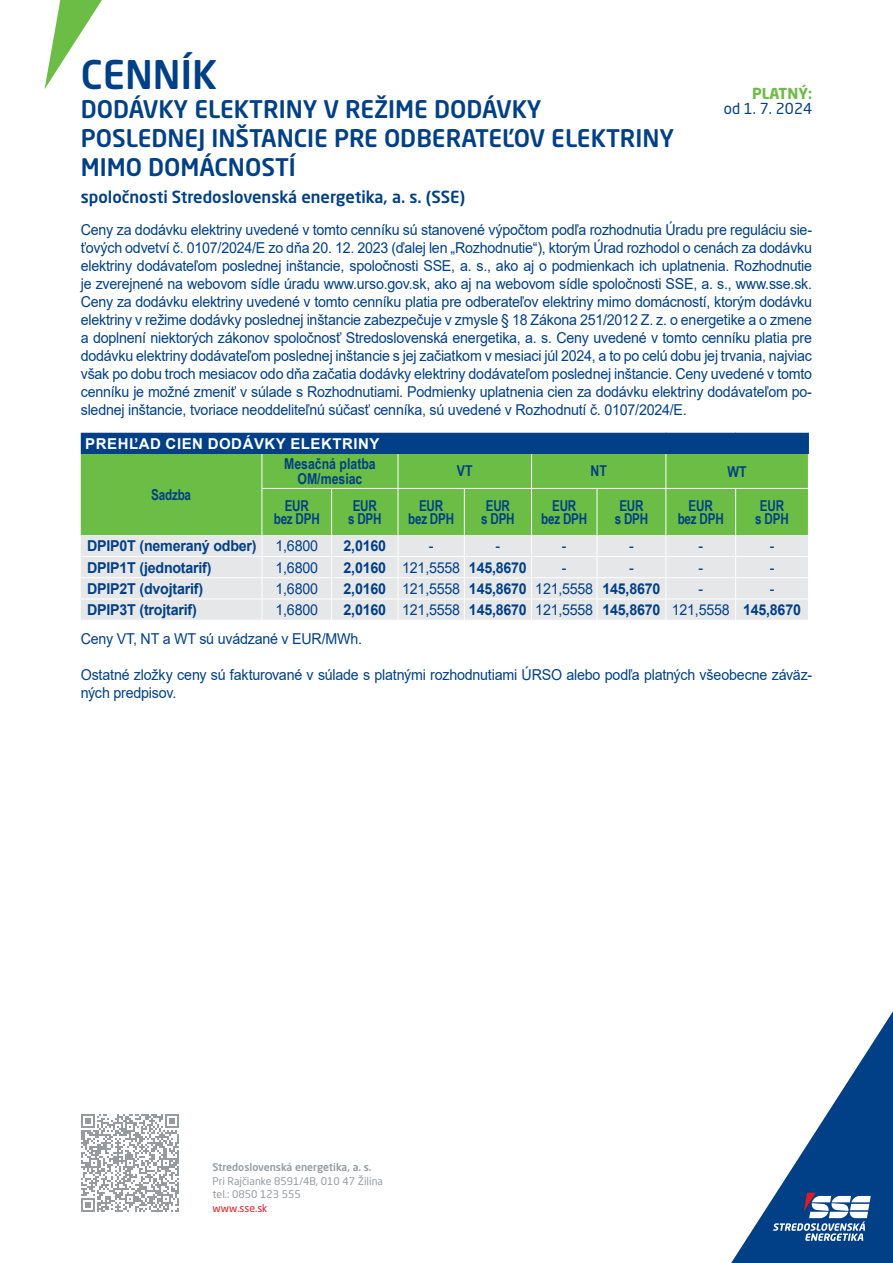
<style>
.page{position:relative;width:893px;height:1263px;background:#fff}
.page>*{position:absolute;margin:0;border:0;box-sizing:border-box;transform-origin:0 0}
.t1{font:500 39px "Neo Sans W1 G";color:#014086}
.t2{font:500 24px/28.8px "Neo Sans W1 G";color:#014086}
.t3{font:500 16.5px "Neo Sans W1 G";color:#014086}
.t4{font:15px/18px "Arial";letter-spacing:-.015em;color:#014086;scale:.95 1}
.t5{font:700 15px "Arial";letter-spacing:-.015em;color:#014086;scale:.95 1}
.t6{font:700 15px/13.5px "Arial Narrow";letter-spacing:-.015em;color:#014086;text-align:center;scale:.95 1}
.t7{font:700 15px/15px "Arial Narrow";letter-spacing:-.015em;color:#014086;text-align:center}
.t8{font:700 15px "Arial";letter-spacing:.035em;color:#fff}
.t9{font:15px "Neo Sans W1 G";color:#014086}
.t10{font:700 15px "Neo Sans W1 G";color:#6cbd45}
.t11{font:10.5px/13.5px "Neo Sans W1 G";color:#959ca1}
.t12{font:500 10.5px "Neo Sans W1 G";color:#959ca1}
.t13{font:10.5px "Neo Sans W1 G";color:#e21a21}
.s1{font-weight:400}
.s2{font-weight:700}
</style>
<div class="page">
<div style="left:81px;top:454px;width:727px;height:81px;background:#6cbd45"></div>
<div style="left:81px;top:535px;width:727px;height:85px;background:#e6e7e9"></div>
<div style="left:81px;top:433px;width:728px;height:21px;background:#014086"></div>
<hr style="left:262px;top:454px;width:1px;height:34px;background:#fff">
<hr style="left:398px;top:454px;width:1px;height:34px;background:#fff">
<hr style="left:531px;top:454px;width:1px;height:34px;background:#fff">
<hr style="left:665px;top:454px;width:1px;height:34px;background:#fff">
<hr style="left:262px;top:488px;width:70px;height:1px;background:#fff">
<hr style="left:262px;top:489px;width:1px;height:46px;background:#fff">
<hr style="left:332px;top:488px;width:66px;height:1px;background:#fff">
<hr style="left:331px;top:489px;width:1px;height:46px;background:#fff">
<hr style="left:398px;top:488px;width:66px;height:1px;background:#fff">
<hr style="left:398px;top:489px;width:1px;height:46px;background:#fff">
<hr style="left:464px;top:488px;width:67px;height:1px;background:#fff">
<hr style="left:464px;top:489px;width:1px;height:46px;background:#fff">
<hr style="left:531px;top:488px;width:66px;height:1px;background:#fff">
<hr style="left:531px;top:489px;width:1px;height:46px;background:#fff">
<hr style="left:597px;top:488px;width:69px;height:1px;background:#fff">
<hr style="left:597px;top:489px;width:1px;height:46px;background:#fff">
<hr style="left:666px;top:488px;width:70px;height:1px;background:#fff">
<hr style="left:665px;top:489px;width:1px;height:46px;background:#fff">
<hr style="left:736px;top:488px;width:73px;height:1px;background:#fff">
<hr style="left:735px;top:489px;width:1px;height:46px;background:#fff">
<hr style="left:81px;top:556px;width:181px;height:1px;background:#fff">
<hr style="left:262px;top:556px;width:70px;height:1px;background:#fff">
<hr style="left:332px;top:556px;width:66px;height:1px;background:#fff">
<hr style="left:398px;top:556px;width:66px;height:1px;background:#fff">
<hr style="left:464px;top:556px;width:67px;height:1px;background:#fff">
<hr style="left:531px;top:556px;width:66px;height:1px;background:#fff">
<hr style="left:597px;top:556px;width:69px;height:1px;background:#fff">
<hr style="left:666px;top:556px;width:70px;height:1px;background:#fff">
<hr style="left:736px;top:556px;width:73px;height:1px;background:#fff">
<hr style="left:81px;top:577px;width:181px;height:1px;background:#fff">
<hr style="left:262px;top:577px;width:70px;height:1px;background:#fff">
<hr style="left:332px;top:577px;width:66px;height:1px;background:#fff">
<hr style="left:398px;top:577px;width:66px;height:1px;background:#fff">
<hr style="left:464px;top:577px;width:67px;height:1px;background:#fff">
<hr style="left:531px;top:577px;width:66px;height:1px;background:#fff">
<hr style="left:597px;top:577px;width:69px;height:1px;background:#fff">
<hr style="left:666px;top:577px;width:70px;height:1px;background:#fff">
<hr style="left:736px;top:577px;width:73px;height:1px;background:#fff">
<hr style="left:81px;top:599px;width:181px;height:1px;background:#fff">
<hr style="left:262px;top:599px;width:70px;height:1px;background:#fff">
<svg style="left:262px;top:535px;width:1px;height:85px"></svg>
<hr style="left:332px;top:599px;width:66px;height:1px;background:#fff">
<svg style="left:331px;top:535px;width:1px;height:85px"></svg>
<hr style="left:398px;top:599px;width:66px;height:1px;background:#fff">
<svg style="left:398px;top:535px;width:1px;height:85px"></svg>
<hr style="left:464px;top:599px;width:67px;height:1px;background:#fff">
<svg style="left:464px;top:535px;width:1px;height:85px"></svg>
<hr style="left:531px;top:599px;width:66px;height:1px;background:#fff">
<svg style="left:531px;top:535px;width:1px;height:85px"></svg>
<hr style="left:597px;top:599px;width:69px;height:1px;background:#fff">
<svg style="left:597px;top:535px;width:1px;height:85px"></svg>
<hr style="left:666px;top:599px;width:70px;height:1px;background:#fff">
<svg style="left:665px;top:535px;width:1px;height:85px"></svg>
<hr style="left:736px;top:599px;width:73px;height:1px;background:#fff">
<svg style="left:735px;top:535px;width:1px;height:85px"></svg>
<svg style="left:81px;top:1114px;width:98px;height:98px"></svg>
<svg style="left:45px;top:0;width:57px;height:89px"></svg>
<svg style="left:731px;top:1011px;width:162px;height:252px"></svg>
<h1 class="t1" style="left:81px;top:50px;width:138px">CENNÍK</h1>
<h2 class="t2" style="left:81px;top:94px;width:595px">DODÁVKY ELEKTRINY V REŽIME DODÁVKY<br>POSLEDNEJ INŠTANCIE PRE ODBERATEĽOV ELEKTRINY<br>MIMO DOMÁCNOSTÍ</h2>
<p class="t3" style="left:81px;top:186px;width:386px">spoločnosti Stredoslovenská energetika, a. s. (SSE)</p>
<p class="t4" style="left:81px;top:221px;width:771px;text-align:justify">Ceny za dodávku elektriny uvedené v tomto cenníku sú stanovené výpočtom podľa rozhodnutia Úradu pre reguláciu sie&shy;ťových odvetví č. 0107/2024/E zo dňa 20. 12. 2023 (ďalej len „Rozhodnutie“), ktorým Úrad rozhodol o cenách za dodávku elektriny dodávateľom poslednej inštancie, spoločnosti SSE, a. s., ako aj o podmienkach ich uplatnenia. Rozhodnutie je zverejnené na webovom sídle úradu www.urso.gov.sk, ako aj na webovom sídle spoločnosti SSE, a. s., www.sse.sk.<br>Ceny za dodávku elektriny uvedené v tomto cenníku platia pre odberateľov elektriny mimo domácností, ktorým dodávku elektriny v režime dodávky poslednej inštancie zabezpečuje v zmysle § 18 Zákona 251/2012 Z. z. o energetike a o zmene a doplnení niektorých zákonov spoločnosť Stredoslovenská energetika, a. s. Ceny uvedené v tomto cenníku platia pre dodávku elektriny dodávateľom poslednej inštancie s jej začiatkom v mesiaci júl 2024, a to po celú dobu jej trvania, najviac však po dobu troch mesiacov odo dňa začatia dodávky elektriny dodávateľom poslednej inštancie. Ceny uvedené v tomto cenníku je možné zmeniť v súlade s Rozhodnutiami. Podmienky uplatnenia cien za dodávku elektriny dodávateľom po&shy;slednej inštancie, tvoriace neoddeliteľnú súčasť cenníka, sú uvedené v Rozhodnutí č. 0107/2024/E.</p>
<p class="t8" style="left:85px;top:433px;width:296px">PREHĽAD CIEN DODÁVKY ELEKTRINY</p>
<p class="t10" style="left:752px;top:84px;width:62px">PLATNÝ:</p>
<p class="t9" style="left:724px;top:100px;width:90px">od 1. 7. 2024</p>
<p class="t6" style="left:151px;top:487px;width:43px">Sadzba</p>
<p class="t7" style="left:284px;top:456px;width:93px">Mesačná platba<br>OM/mesiac</p>
<p class="t7" style="left:457px;top:463px;width:17px">VT</p>
<p class="t7" style="left:590px;top:463px;width:18px">NT</p>
<p class="t7" style="left:728px;top:463px;width:21px">WT</p>
<p class="t6" style="left:274px;top:498px;width:50px">EUR bez DPH</p>
<p class="t6" style="left:348px;top:498px;width:37px">EUR s DPH</p>
<p class="t6" style="left:408px;top:498px;width:50px">EUR bez DPH</p>
<p class="t6" style="left:481px;top:498px;width:37px">EUR s DPH</p>
<p class="t6" style="left:541px;top:498px;width:50px">EUR bez DPH</p>
<p class="t6" style="left:615px;top:498px;width:37px">EUR s DPH</p>
<p class="t6" style="left:678px;top:498px;width:50px">EUR bez DPH</p>
<p class="t6" style="left:755px;top:498px;width:37px">EUR s DPH</p>
<p class="t5" style="left:87px;top:535px;width:180px">DPIP0T (nemeraný odber)</p>
<p class="t4" style="left:275px;top:537px;width:46px">1,6800</p>
<p class="t5" style="left:344px;top:535px;width:46px">2,0160</p>
<p class="t4" style="left:429px;top:537px;width:6px">-</p>
<p class="t4" style="left:496px;top:537px;width:6px">-</p>
<p class="t4" style="left:562px;top:537px;width:6px">-</p>
<p class="t4" style="left:629px;top:537px;width:6px">-</p>
<p class="t4" style="left:698px;top:537px;width:6px">-</p>
<p class="t4" style="left:770px;top:537px;width:6px">-</p>
<p class="t5" style="left:87px;top:557px;width:132px">DPIP1T (jednotarif)</p>
<p class="t4" style="left:276px;top:558px;width:46px">1,6800</p>
<p class="t5" style="left:344px;top:557px;width:194px">2,0160 <span class="s1">121,5558</span> 145,8670</p>
<p class="t4" style="left:562px;top:558px;width:6px">-</p>
<p class="t4" style="left:629px;top:558px;width:6px">-</p>
<p class="t4" style="left:698px;top:558px;width:6px">-</p>
<p class="t4" style="left:770px;top:558px;width:6px">-</p>
<p class="t5" style="left:87px;top:578px;width:124px">DPIP2T (dvojtarif)</p>
<p class="t4" style="left:276px;top:579px;width:46px">1,6800</p>
<p class="t5" style="left:344px;top:578px;width:335px">2,0160 <span class="s1">121,5558</span> 145,8670 <span class="s1">121,5558</span> 145,8670</p>
<p class="t4" style="left:698px;top:579px;width:6px">-</p>
<p class="t4" style="left:770px;top:579px;width:6px">-</p>
<p class="t5" style="left:87px;top:599px;width:117px">DPIP3T (trojtarif)</p>
<p class="t4" style="left:276px;top:601px;width:46px">1,6800</p>
<p class="t4" style="left:81px;top:595px;width:760px;line-height:29.2px;text-indent:263px"><span class="s2">2,0160</span> 121,5558 <span class="s2">145,8670</span> 121,5558 <span class="s2">145,8670</span> 121,5558 <span class="s2">145,8670<br></span>Ceny VT, NT a WT sú uvádzané v EUR/MWh.</p>
<p class="t4" style="left:81px;top:666px;width:771px">Ostatné zložky ceny sú fakturované v súlade s platnými rozhodnutiami ÚRSO alebo podľa platných všeobecne záväz&shy;ných predpisov.</p>
<p class="t12" style="left:213px;top:1161px;width:161px">Stredoslovenská energetika, a. s.</p>
<p class="t11" style="left:213px;top:1174px;width:172px">Pri Rajčianke 8591/4B, 010 47 Žilina tel.: 0850 123 555</p>
<p class="t13" style="left:213px;top:1202px;width:56px">www.sse.sk</p>
</div>
